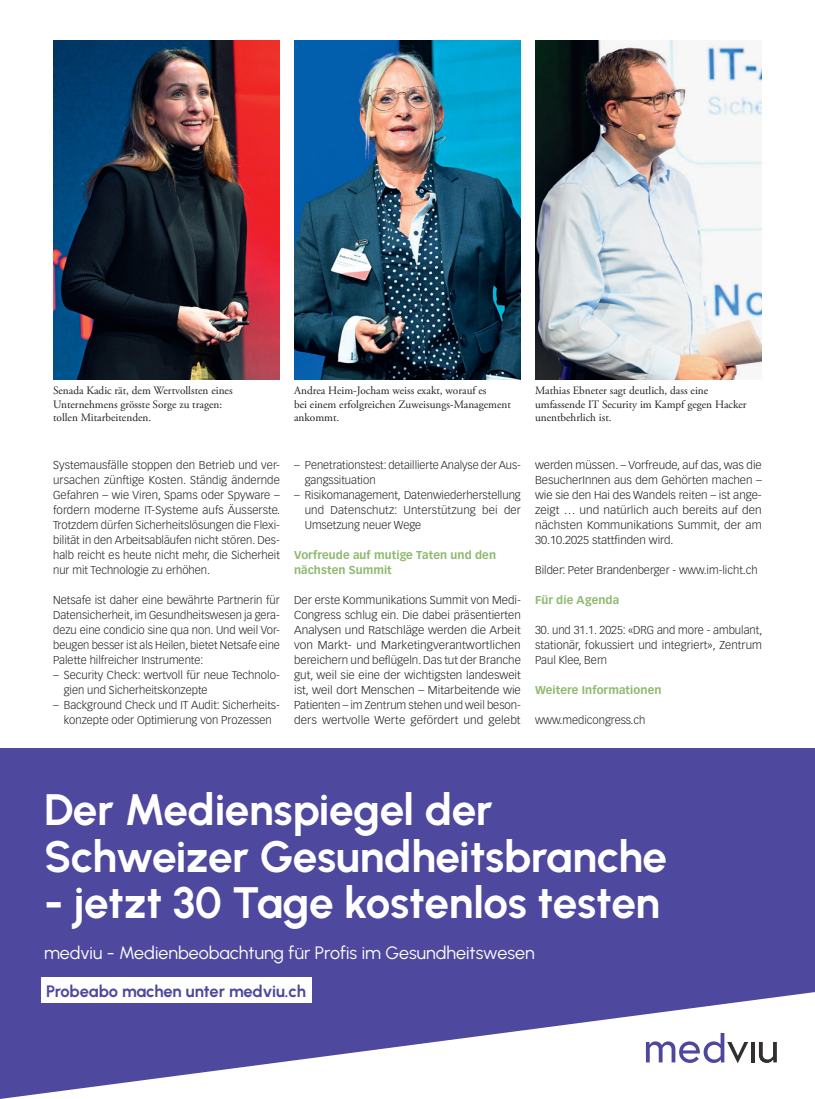
<style>
.page{position:relative;width:815px;height:1099px;background:#fff}
.page>*{position:absolute;margin:0;border:0;box-sizing:border-box;transform-origin:0 0}
.t1{font:700 44px/46.8px "Urbanist";letter-spacing:-.01em;color:#fff}
.t2{font:17.88px "Urbanist";color:#fff}
.t3{font:700 16.5px "Urbanist";letter-spacing:-.01em;color:#4e489e}
.Lauftext{font:300 11.25px/15px "Vectora LT Std";color:#231f20;text-align:justify}
.Legende{font:11.25px/13.5px "Adobe Garamond Pro";color:#231f20}
.ZT_Special{font:700 11.25px/15px "Vectora LT Std";letter-spacing:.005em;color:#8db96e}
</style>
<div class="page">
<svg style="left:0;top:748px;width:815px;height:350px;background:#6762ab"></svg>
<hr style="left:751px;top:1041px;width:4px;height:21px;background:#312f30">
<svg style="left:759px;top:1041px;width:18px;height:21px"></svg>
<svg style="left:646px;top:1033px;width:102px;height:30px"></svg>
<div style="left:41px;top:976px;width:271px;height:26px;background:#fff"></div>
<img style="left:53px;top:40px;width:227px;height:339px">
<img style="left:535px;top:40px;width:227px;height:339px">
<img style="left:294px;top:40px;width:227px;height:339px">
<p class="Legende" style="left:53px;top:384px;width:181px">Senada Kadic rät, dem Wertvollsten eines<br>Unternehmens grösste Sorge zu tragen: tollen Mitarbeitenden.</p>
<p class="Legende" style="left:535px;top:384px;width:213px">Mathias Ebneter sagt deutlich, dass eine umfassende IT Security im Kampf gegen Hacker unentbehrlich ist.</p>
<p class="Legende" style="left:294px;top:384px;width:218px">Andrea Heim-Jocham weiss exakt, worauf es<br>bei einem erfolgreichen Zuweisungs-Management ankommt.</p>
<p class="Lauftext" style="left:53px;top:458px;width:229px">Systemausfälle stoppen den Betrieb und ver&shy;ursachen zünftige Kosten. Ständig ändernde Gefahren – wie Viren, Spams oder Spyware – fordern moderne IT-Systeme aufs Äusserste.<br>Trotzdem dürfen Sicherheitslösungen die Flexi&shy;bilität in den Arbeitsabläufen nicht stören. Des&shy;halb reicht es heute nicht mehr, die Sicherheit nur mit Technologie zu erhöhen.</p>
<p class="Lauftext" style="left:53px;top:593px;width:228px">Netsafe ist daher eine bewährte Partnerin für Datensicherheit, im Gesundheitswesen ja gera&shy;dezu eine condicio sine qua non. Und weil Vor&shy;beugen besser ist als Heilen, bietet Netsafe eine Palette hilfreicher Instrumente:</p>
<p class="Lauftext" style="left:64px;top:668px;width:218px;text-indent:-11px">– Security Check: wertvoll für neue Technolo&shy;gien und Sicherheitskonzepte</p>
<p class="Lauftext" style="left:53px;top:698px;width:228px;text-align:center">– Background Check und IT Audit: Sicherheits&shy;konzepte oder Optimierung von Prozessen</p>
<p class="Lauftext" style="left:305px;top:458px;width:218px;text-indent:-11px">– Penetrationstest: detaillierte Analyse der Aus&shy;gangssituation</p>
<p class="Lauftext" style="left:305px;top:488px;width:218px;text-indent:-11px">– Risikomanagement, Datenwiederherstellung und Datenschutz: Unterstützung bei der Umsetzung neuer Wege</p>
<p class="ZT_Special" style="left:294px;top:548px;width:204px">Vorfreude auf mutige Taten und den nächsten Summit</p>
<p class="Lauftext" style="left:294px;top:593px;width:228px">Der erste Kommunikations Summit von Medi-Congress schlug ein. Die dabei präsentierten Analysen und Ratschläge werden die Arbeit von Markt- und Marketingverantwortlichen bereichern und beflügeln. Das tut der Branche gut, weil sie eine der wichtigsten landesweit ist, weil dort Menschen – Mitarbeitende wie Patienten – im Zentrum stehen und weil beson&shy;ders wertvolle Werte gefördert und gelebt</p>
<p class="Lauftext" style="left:535px;top:458px;width:228px">werden müssen. – Vorfreude, auf das, was die BesucherInnen aus dem Gehörten machen – wie sie den Hai des Wandels reiten – ist ange&shy;zeigt … und natürlich auch bereits auf den nächsten Kommunikations Summit, der am 30.10.2025 stattfinden wird.</p>
<p class="Lauftext" style="left:535px;top:563px;width:224px">Bilder: Peter Brandenberger - www.im-licht.ch</p>
<p class="ZT_Special" style="left:535px;top:593px;width:86px">Für die Agenda</p>
<p class="Lauftext" style="left:535px;top:623px;width:229px">30. und 31.1. 2025: «DRG and more - ambulant, stationär, fokussiert und integriert», Zentrum Paul Klee, Bern</p>
<p class="ZT_Special" style="left:535px;top:683px;width:128px">Weitere Informationen</p>
<p class="Lauftext" style="left:535px;top:713px;width:112px">www.medicongress.ch</p>
<p class="t1" style="left:44px;top:784px;width:625px">Der Medienspiegel der<br>Schweizer Gesundheitsbranche</p>
<p class="t1" style="left:44px;top:878px;width:618px">- jetzt 30 Tage kostenlos testen</p>
<p class="t2" style="left:44px;top:941px;width:492px">medviu - Medienbeobachtung für Profis im Gesundheitswesen</p>
<p class="t3" style="left:46px;top:979px;width:261px">Probeabo machen unter medviu.ch</p>
</div>
